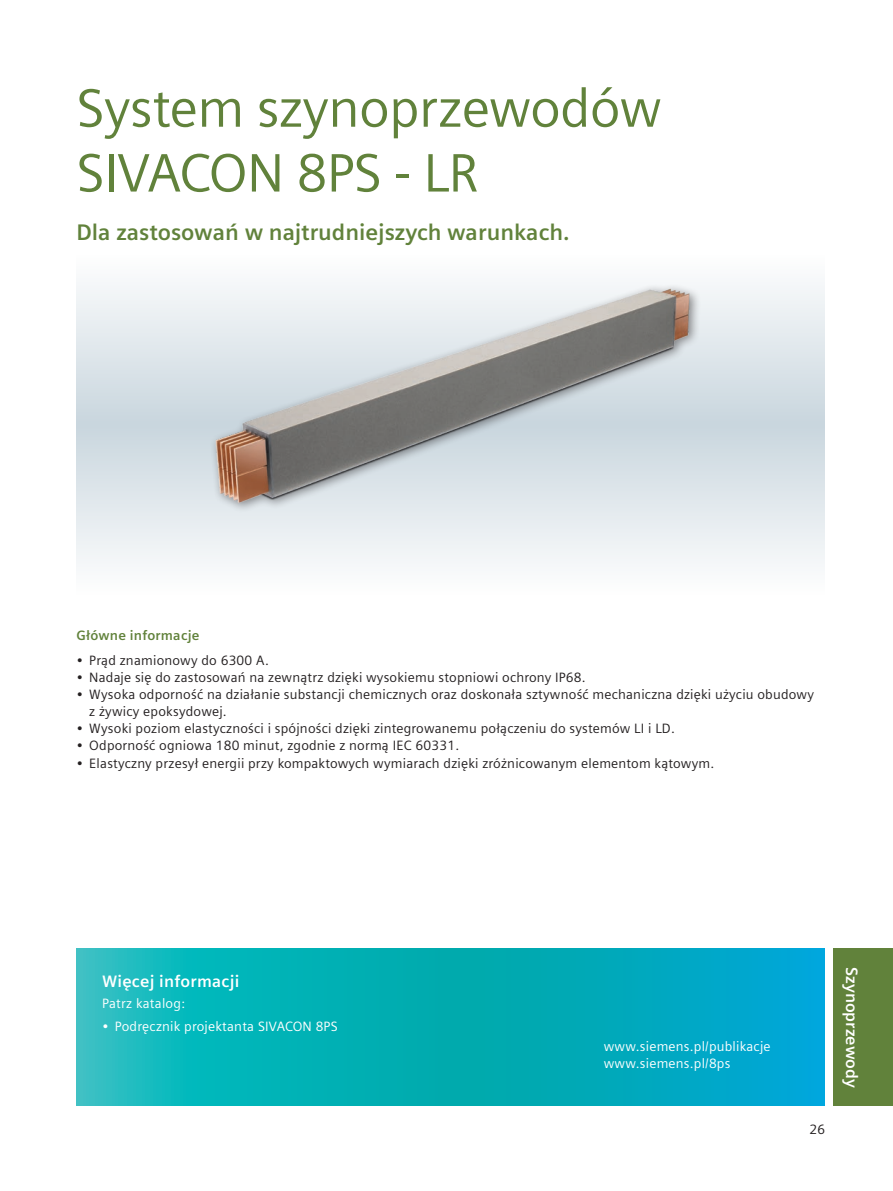
<style>
.page{position:relative;width:893px;height:1191px;background:#fff}
.page>*{position:absolute;margin:0;border:0;box-sizing:border-box;transform-origin:0 0}
._01__Headline__36pt{font:54px/64.8px "Siemens Sans";letter-spacing:-.01em;color:#61823b}
._02__Subhead_Intro{font:700 22.5px "Siemens Sans";color:#61823b}
._06__Eye-catcher_11p{font:700 16.5px "Siemens Sans";letter-spacing:.015em;color:#fff}
.t1{font:13.5px/17px "Siemens Sans";letter-spacing:.015em;color:#231f20}
._04__Enumerated__9pt{font:13.5px/17px "Siemens Sans";letter-spacing:.015em;color:#fff}
._04__Body_text__9pt{font:700 13.5px "Siemens Sans";letter-spacing:.015em;color:#61823b}
</style>
<div class="page">
<div style="left:833px;top:948px;width:60px;height:158px;background:#61823b"></div>
<svg style="left:77px;top:285px;width:748px;height:279px;background:#dee6ea"></svg>
<img style="left:205px;top:284px;width:491px;height:280px">
<svg style="left:77px;top:948px;width:748px;height:158px;background:#05aebc"></svg>
<p class="_01__Headline__36pt" style="left:77px;top:76px;width:587px">System szynoprzewodów<br>SIVACON 8PS - LR</p>
<p class="_02__Subhead_Intro" style="left:77px;top:220px;width:495px">Dla zastosowań w najtrudniejszych warunkach.</p>
<p class="_04__Body_text__9pt" style="left:77px;top:627px;width:124px">Główne informacje</p>
<p class="t1" style="left:77px;top:652px;width:194px">• Prąd znamionowy do 6300 A.</p>
<p class="t1" style="left:77px;top:669px;width:511px">• Nadaje się do zastosowań na zewnątrz dzięki wysokiemu stopniowi ochrony IP68.</p>
<p class="t1" style="left:89px;top:686px;width:726px;text-indent:-13px">• Wysoka odporność na działanie substancji chemicznych oraz doskonała sztywność mechaniczna dzięki użyciu obudowy z żywicy epoksydowej.</p>
<p class="t1" style="left:77px;top:720px;width:600px">• Wysoki poziom elastyczności i spójności dzięki zintegrowanemu połączeniu do systemów LI i LD.</p>
<p class="t1" style="left:77px;top:737px;width:384px">• Odporność ogniowa 180 minut, zgodnie z normą IEC 60331.</p>
<p class="t1" style="left:77px;top:754px;width:639px">• Elastyczny przesył energii przy kompaktowych wymiarach dzięki zróżnicowanym elementom kątowym.</p>
<p class="_06__Eye-catcher_11p" style="left:102px;top:971px;width:139px">Więcej informacji</p>
<p class="_04__Enumerated__9pt" style="left:102px;top:995px;width:85px">Patrz katalog:</p>
<p class="_04__Enumerated__9pt" style="left:102px;top:1018px;width:237px">• Podręcznik projektanta SIVACON 8PS</p>
<p class="_04__Enumerated__9pt" style="left:604px;top:1037px;width:168px">www.siemens.pl/publikacje www.siemens.pl/8ps</p>
<p class="t1" style="left:810px;top:1120px;width:16px">26</p>
<p class="_06__Eye-catcher_11p" style="left:861px;top:967px;width:122px;rotate:90deg">Szynoprzewody</p>
</div>
